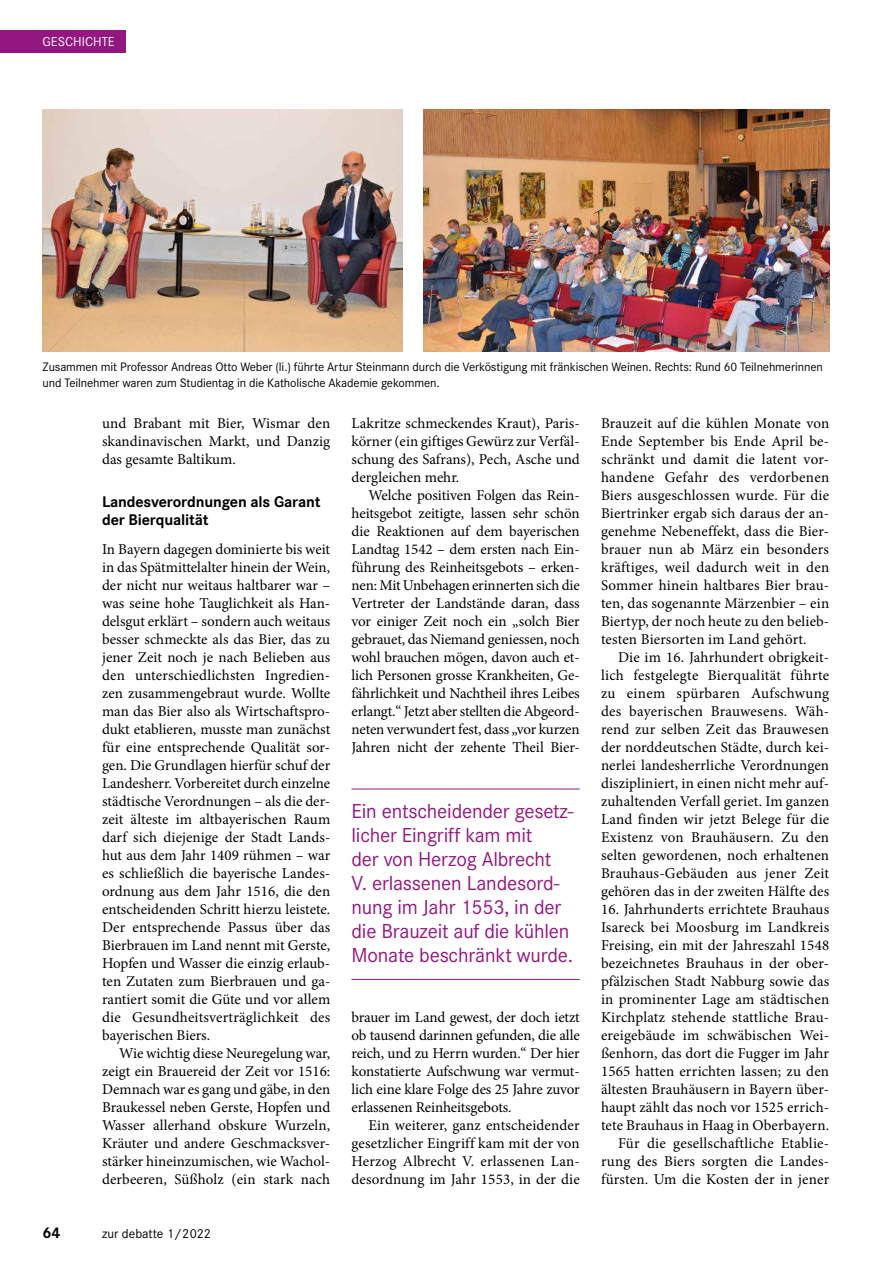
<style>
.page{position:relative;width:893px;height:1263px;background:#fff}
.page>*{position:absolute;margin:0;border:0;box-sizing:border-box;transform-origin:0 0}
.t1{font:21px/24px "Corporate S";letter-spacing:-.01em;color:#941680}
.t2{font:700 16.05px/18px "Corporate S";letter-spacing:-.01em;color:#000}
.t3{font:15px/18px "Minion Pro";letter-spacing:.005em;color:#000;text-align:justify}
.t4{font:13.5px "Corporate S";color:#000}
.t5{font:13.5px "Corporate S";color:#fff}
.t6{font:12.75px/16px "Corporate S";letter-spacing:-.01em;color:#000}
</style>
<div class="page">
<img style="left:424px;top:109px;width:405px;height:243px">
<img style="left:43px;top:109px;width:359px;height:243px">
<hr style="left:351px;top:788px;width:229px;height:1px;background:#941680">
<hr style="left:351px;top:979px;width:229px;height:1px;background:#941680">
<div style="left:0;top:30px;width:125px;height:23px;background:#941680"></div>
<p class="t5" style="left:43px;top:34px;width:74px">GESCHICHTE</p>
<p class="t6" style="left:43px;top:359px;width:782px">Zusammen mit Professor Andreas Otto Weber (li.) führte Artur Steinmann durch die Verköstigung mit fränkischen Weinen. Rechts: Rund 60 Teilnehmerinnen und Teilnehmer waren zum Studientag in die Katholische Akademie gekommen.</p>
<p class="t3" style="left:102px;top:415px;width:230px">und Brabant mit Bier, Wismar den skandinavischen Markt, und Danzig das gesamte Baltikum.</p>
<p class="t2" style="left:102px;top:494px;width:220px">Landesverordnungen als Garant der Bierqualität</p>
<p class="t3" style="left:102px;top:541px;width:230px">In Bayern dagegen dominierte bis weit in das Spätmittelalter hinein der Wein, der nicht nur weitaus haltbarer war – was seine hohe Tauglichkeit als Han&shy;delsgut erklärt – sondern auch weitaus besser schmeckte als das Bier, das zu jener Zeit noch je nach Belieben aus den unterschiedlichsten Ingredien&shy;zen zusammengebraut wurde. Wollte man das Bier also als Wirtschaftspro&shy;dukt etablieren, musste man zunächst für eine entsprechende Qualität sor&shy;gen. Die Grundlagen hierfür schuf der Landesherr. Vorbereitet durch einzelne städtische Verordnungen – als die der&shy;zeit älteste im altbayerischen Raum darf sich diejenige der Stadt Lands&shy;hut aus dem Jahr 1409 rühmen – war es schließlich die bayerische Landes&shy;ordnung aus dem Jahr 1516, die den entscheidenden Schritt hierzu leistete.<br>Der entsprechende Passus über das Bierbrauen im Land nennt mit Gerste, Hopfen und Wasser die einzig erlaub&shy;ten Zutaten zum Bierbrauen und ga&shy;rantiert somit die Güte und vor allem die Gesundheitsverträglichkeit des bayerischen Biers.</p>
<p class="t3" style="left:102px;top:1045px;width:230px;text-indent:17px">Wie wichtig diese Neuregelung war, zeigt ein Brauereid der Zeit vor 1516:<br>Demnach war es gang und gäbe, in den Braukessel neben Gerste, Hopfen und Wasser allerhand obskure Wurzeln, Kräuter und andere Geschmacksver&shy;stärker hineinzumischen, wie Wachol&shy;derbeeren, Süßholz (ein stark nach</p>
<p class="t2" style="left:43px;top:1225px;width:20px">64</p>
<p class="t4" style="left:102px;top:1229px;width:110px">zur debatte 1/2022</p>
<p class="t3" style="left:351px;top:415px;width:230px">Lakritze schmeckendes Kraut), Paris&shy;körner (ein giftiges Gewürz zur Verfäl&shy;schung des Safrans), Pech, Asche und dergleichen mehr.</p>
<p class="t3" style="left:351px;top:487px;width:230px;text-indent:17px">Welche positiven Folgen das Rein&shy;heitsgebot zeitigte, lassen sehr schön die Reaktionen auf dem bayerischen Landtag 1542 – dem ersten nach Ein&shy;führung des Reinheitsgebots – erken&shy;nen: Mit Unbehagen erinnerten sich die Vertreter der Landstände daran, dass vor einiger Zeit noch ein „solch Bier gebrauet, das Niemand geniessen, noch wohl brauchen mögen, davon auch et&shy;lich Personen grosse Krankheiten, Ge&shy;fährlichkeit und Nachtheil ihres Leibes erlangt.“ Jetzt aber stellten die Abgeord&shy;neten verwundert fest, dass „vor kurzen Jahren nicht der zehente Theil Bier-</p>
<h1 class="t1" style="left:351px;top:799px;width:223px">Ein entscheidender gesetz&shy;licher Eingriff kam mit<br>der von Herzog Albrecht<br>V. erlassenen Landesord&shy;nung im Jahr 1553, in der die Brauzeit auf die kühlen<br>Monate beschränkt wurde.</h1>
<p class="t3" style="left:351px;top:1009px;width:230px">brauer im Land gewest, der doch ietzt ob tausend darinnen gefunden, die alle reich, und zu Herrn wurden.“ Der hier konstatierte Aufschwung war vermut&shy;lich eine klare Folge des 25 Jahre zuvor erlassenen Reinheitsgebots.</p>
<p class="t3" style="left:351px;top:1117px;width:230px;text-indent:17px">Ein weiterer, ganz entscheidender gesetzlicher Eingriff kam mit der von Herzog Albrecht V. erlassenen Lan&shy;desordnung im Jahr 1553, in der die</p>
<p class="t3" style="left:601px;top:415px;width:230px">Brauzeit auf die kühlen Monate von Ende September bis Ende April be&shy;schränkt und damit die latent vor&shy;handene Gefahr des verdorbenen Biers ausgeschlossen wurde. Für die Biertrinker ergab sich daraus der an&shy;genehme Nebeneffekt, dass die Bier&shy;brauer nun ab März ein besonders kräftiges, weil dadurch weit in den Sommer hinein haltbares Bier brau&shy;ten, das sogenannte Märzenbier – ein Biertyp, der noch heute zu den belieb&shy;testen Biersorten im Land gehört.</p>
<p class="t3" style="left:601px;top:649px;width:230px;text-indent:17px">Die im 16. Jahrhundert obrigkeit&shy;lich festgelegte Bierqualität führte zu einem spürbaren Aufschwung des bayerischen Brauwesens. Wäh&shy;rend zur selben Zeit das Brauwesen der norddeutschen Städte, durch kei&shy;nerlei landesherrliche Verordnungen diszipliniert, in einen nicht mehr auf&shy;zuhaltenden Verfall geriet. Im ganzen Land finden wir jetzt Belege für die Existenz von Brauhäusern. Zu den selten gewordenen, noch erhaltenen Brauhaus-Gebäuden aus jener Zeit gehören das in der zweiten Hälfte des</p>
<p class="t3" style="left:601px;top:901px;width:230px;text-align:right">16. Jahrhunderts errichtete Brauhaus Isareck bei Moosburg im Landkreis Freising, ein mit der Jahreszahl 1548 bezeichnetes Brauhaus in der ober&shy;pfälzischen Stadt Nabburg sowie das in prominenter Lage am städtischen Kirchplatz stehende stattliche Brau&shy;ereigebäude im schwäbischen Wei&shy;ßenhorn, das dort die Fugger im Jahr 1565 hatten errichten lassen; zu den ältesten Brauhäusern in Bayern über&shy;haupt zählt das noch vor 1525 errich&shy;tete Brauhaus in Haag in Oberbayern.<br>Für die gesellschaftliche Etablie&shy;rung des Biers sorgten die Landes&shy;fürsten. Um die Kosten der in jener</p>
</div>
